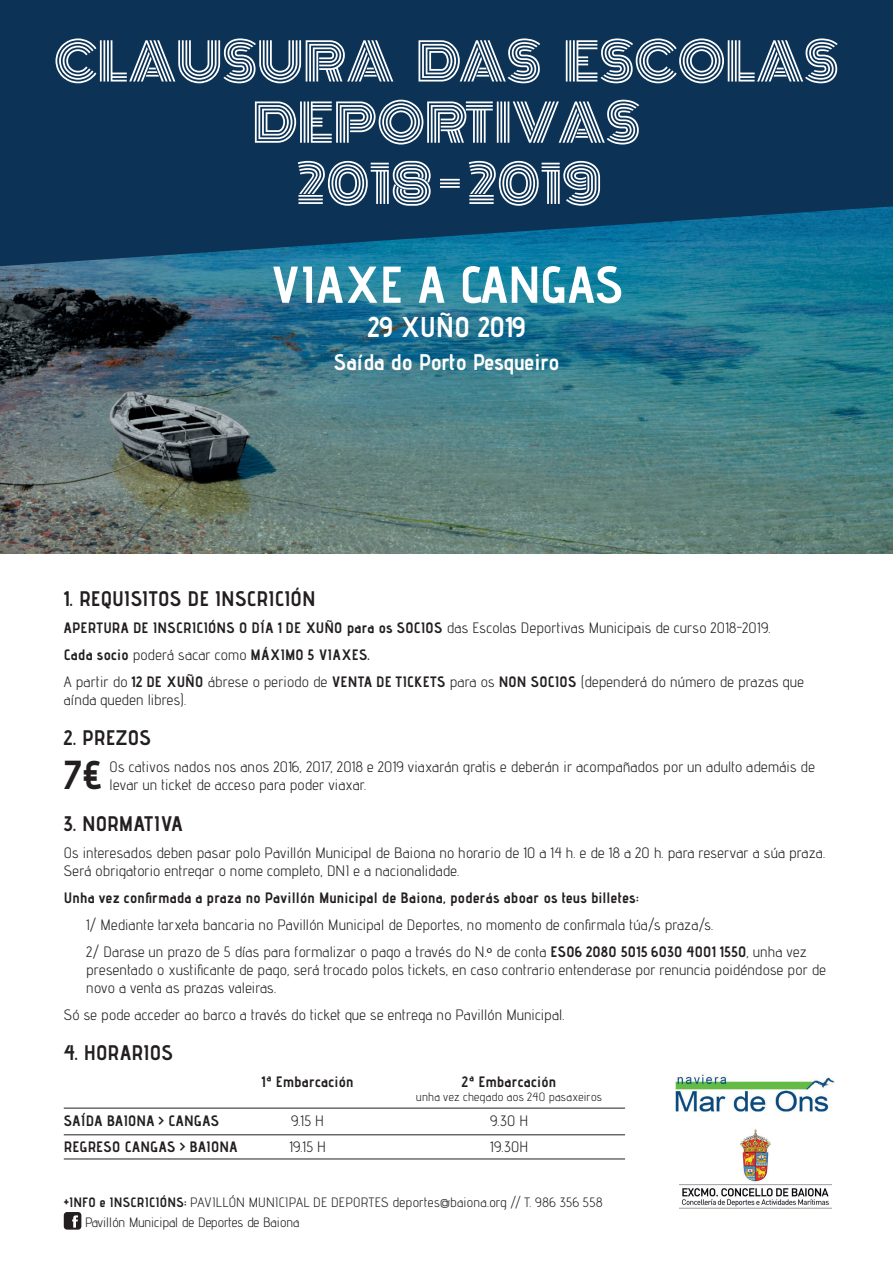
<style>
.page{position:relative;width:893px;height:1263px;background:#fff}
.page>*{position:absolute;margin:0;border:0;box-sizing:border-box;transform-origin:0 0}
.t1{font:700 51.75px "Advent Pro";color:#fff}
.t2{font:51px/61.2px "Monoton";color:#fff;text-align:center}
.t3{font:700 40.2px "Advent Pro";color:#231f20}
.t4{font:700 28.5px "Advent Pro";color:#fff}
.t5{font:700 22.5px "Advent Pro";color:#fff}
.t6{font:700 21px "Advent Pro";color:#231f20}
.t7{font:15px/27px "Advent Pro";letter-spacing:.015em;color:#231f20}
.t8{font:700 15px "Advent Pro";letter-spacing:.02em;color:#231f20}
.t9{font:13.5px "Advent Pro";letter-spacing:.01em;color:#231f20}
.t10{font:12px "Advent Pro";letter-spacing:.03em;color:#231f20}
.s1{font-weight:700}
.s2{font-family:"Myriad Pro"}
</style>
<div class="page">
<img style="left:0;top:266px;width:893px;height:287px">
<img style="left:675px;top:1074px;width:160px;height:38px">
<img style="left:679px;top:1129px;width:152px;height:80px">
<svg style="left:0;top:0;width:893px;height:266px;background:#0c395d"></svg>
<hr style="left:64px;top:1134px;width:561px;height:1px;background:#231f20">
<hr style="left:64px;top:1158px;width:561px;height:1px;background:#231f20">
<hr style="left:64px;top:1108px;width:561px;height:1px;background:#231f20">
<div style="left:64px;top:1212px;width:17px;height:17px;background:#231f20;border-radius:3px"></div>
<svg style="left:72px;top:1215px;width:6px;height:12px"></svg>
<h2 class="t2" style="left:54px;top:32px;width:786px">CLAUSURA DAS ESCOLAS<br>DEPORTIVAS<br>2018 - 2019</h2>
<h1 class="t1" style="left:269px;top:253px;width:356px">VIAXE A CANGAS</h1>
<h3 class="t4" style="left:368px;top:310px;width:159px">29 XUÑO 2019</h3>
<h3 class="t5" style="left:334px;top:348px;width:227px">Saída do Porto Pesqueiro</h3>
<h3 class="t6" style="left:64px;top:585px;width:253px">1. REQUISITOS DE INSCRICIÓN</h3>
<p class="t7" style="left:64px;top:614px;width:742px"><span class="s1">APERTURA DE INSCRICIÓNS O DÍA 1 DE XUÑO para os SOCIOS</span> das Escolas Deportivas Municipais de curso 2018-2019.<br><span class="s1">Cada socio</span> poderá sacar como <span class="s1">MÁXIMO 5 VIAXES.<br></span>A partir do <span class="s1">12 DE XUÑO</span> ábrese o periodo de <span class="s1">VENTA DE TICKETS</span> para os <span class="s1">NON SOCIOS</span> (dependerá do número de prazas que</p>
<p class="t7" style="left:64px;top:686px;width:124px">aínda queden libres).</p>
<h3 class="t6" style="left:64px;top:725px;width:89px">2. PREZOS</h3>
<p class="t7" style="left:110px;top:758px;width:707px;line-height:18px">Os cativos nados nos anos 2016, 2017, 2018 e 2019 viaxarán gratis e deberán ir acompañados por un adulto ademáis de levar un ticket de acceso para poder viaxar.</p>
<h3 class="t6" style="left:64px;top:810px;width:120px">3. NORMATIVA</h3>
<p class="t7" style="left:64px;top:843px;width:763px;line-height:18px">Os interesados deben pasar polo Pavillón Municipal de Baiona no horario de 10 a 14 h. e de 18 a 20 h. para reservar a súa praza.<br>Será obrigatorio entregar o nome completo, DNI e a nacionalidade.</p>
<p class="t8" style="left:64px;top:888px;width:576px">Unha vez confirmada a praza no Pavillón Municipal de Baiona, poderás aboar os teus billetes:</p>
<p class="t7" style="left:86px;top:911px;width:722px">1/ Mediante tarxeta bancaria no Pavillón Municipal de Deportes, no momento de confirmala túa/s praza/s.<br>2/ Darase un prazo de 5 días para formalizar o pago a través do N.<span class="s2">º</span> de conta <span class="s1">ES06 2080 5015 6030 4001 1550</span>, unha vez</p>
<p class="t7" style="left:86px;top:960px;width:741px;line-height:18px">presentado o xustificante de pago, será trocado polos tickets, en caso contrario entenderase por renuncia poidéndose por de novo a venta as prazas valeiras.</p>
<p class="t7" style="left:64px;top:1001px;width:502px">Só se pode acceder ao barco a través do ticket que se entrega no Pavillón Municipal.</p>
<h3 class="t6" style="left:64px;top:1040px;width:111px">4. HORARIOS</h3>
<p class="t8" style="left:262px;top:1073px;width:94px">1ª Embarcación</p>
<p class="t8" style="left:462px;top:1073px;width:96px">2ª Embarcación</p>
<p class="t10" style="left:416px;top:1089px;width:187px">unha vez chegado aos 240 pasaxeiros</p>
<p class="t8" style="left:64px;top:1112px;width:157px">SAÍDA BAIONA &gt; CANGAS</p>
<p class="t7" style="left:291px;top:1107px;width:34px">9.15 H</p>
<p class="t7" style="left:490px;top:1107px;width:40px">9.30 H</p>
<p class="t8" style="left:64px;top:1137px;width:175px">REGRESO CANGAS &gt; BAIONA</p>
<p class="t7" style="left:289px;top:1133px;width:38px">19.15 H</p>
<p class="t7" style="left:490px;top:1133px;width:39px">19.30H</p>
<h3 class="t3" style="left:64px;top:750px;width:40px">7€</h3>
<p class="t9" style="left:64px;top:1194px;width:540px"><span class="s1">+INFO e INSCRICIÓNS:</span> PAVILLÓN MUNICIPAL DE DEPORTES deportes@baiona.org // T. 986 356 558</p>
<p class="t9" style="left:85px;top:1214px;width:215px">Pavillón Municipal de Deportes de Baiona</p>
</div>
